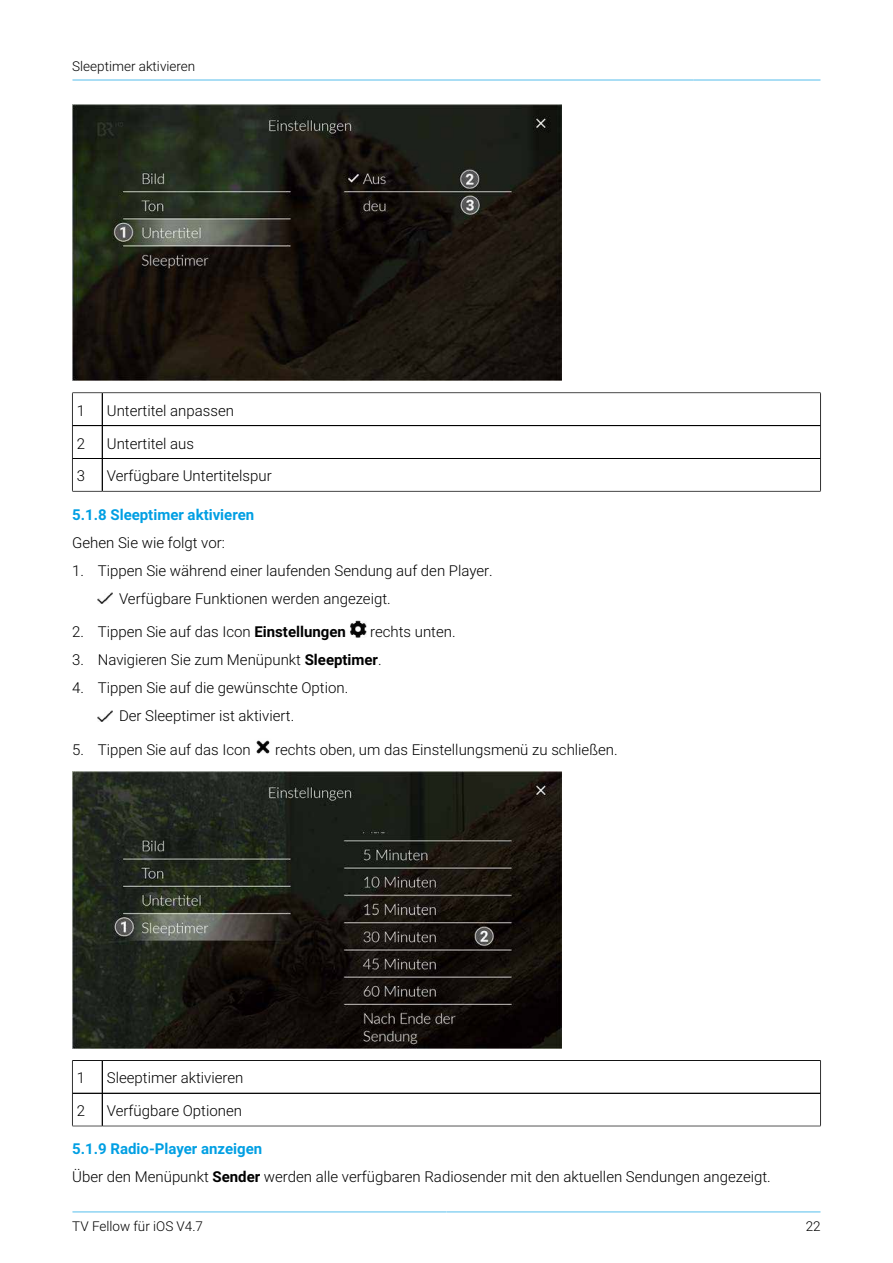
<style>
.page{position:relative;width:893px;height:1263px;background:#fff}
.page>*{position:absolute;margin:0;border:0;box-sizing:border-box;transform-origin:0 0}
.t1{font:300 15px/28px "Roboto";color:#000}
.t2{font:700 15px "Roboto";color:#009fe3}
.t3{font:300 13.5px "Roboto";color:#000}
.s1{font-weight:700}
.s2{font-weight:700;color:#009fe3}
</style>
<div class="page">
<svg style="left:72px;top:80px;width:749px;height:1px"></svg>
<img style="left:72px;top:104px;width:490px;height:276px">
<svg style="left:72px;top:392px;width:749px;height:100px"></svg>
<img style="left:98px;top:593px;width:14px;height:11px">
<img style="left:350px;top:620px;width:17px;height:17px">
<img style="left:98px;top:710px;width:14px;height:11px">
<img style="left:256px;top:740px;width:14px;height:14px">
<img style="left:72px;top:772px;width:490px;height:276px">
<svg style="left:72px;top:1060px;width:749px;height:66px"></svg>
<svg style="left:72px;top:1211px;width:749px;height:1px"></svg>
<p class="t3" style="left:72px;top:57px;width:124px">Sleeptimer aktivieren</p>
<p class="t1" style="left:77px;top:396px;width:10px">1</p>
<p class="t1" style="left:107px;top:396px;width:129px">Untertitel anpassen</p>
<p class="t1" style="left:77px;top:429px;width:10px">2</p>
<p class="t1" style="left:107px;top:429px;width:89px">Untertitel aus</p>
<p class="t1" style="left:77px;top:461px;width:10px">3</p>
<p class="t1" style="left:107px;top:461px;width:166px">Verfügbare Untertitelspur</p>
<p class="t2" style="left:72px;top:504px;width:183px">5.1.8 Sleeptimer aktivieren</p>
<p class="t1" style="left:72px;top:528px;width:154px">Gehen Sie wie folgt vor:</p>
<p class="t1" style="left:119px;top:556px;width:375px;text-indent:-47px">1. Tippen Sie während einer laufenden Sendung auf den Player.<br>Verfügbare Funktionen werden angezeigt.</p>
<p class="t1" style="left:72px;top:617px;width:275px">2. Tippen Sie auf das Icon <span class="s1">Einstellungen</span></p>
<p class="t1" style="left:370px;top:617px;width:87px">rechts unten.</p>
<p class="t1" style="left:72px;top:645px;width:311px">3. Navigieren Sie zum Menüpunkt <span class="s1">Sleeptimer</span>.</p>
<p class="t1" style="left:72px;top:673px;width:278px;text-align:center">4. Tippen Sie auf die gewünschte Option.<br>Der Sleeptimer ist aktiviert.</p>
<p class="t1" style="left:72px;top:735px;width:180px">5. Tippen Sie auf das Icon</p>
<p class="t1" style="left:275px;top:735px;width:344px">rechts oben, um das Einstellungsmenü zu schließen.</p>
<p class="t1" style="left:77px;top:1063px;width:10px">1</p>
<p class="t1" style="left:107px;top:1063px;width:138px">Sleeptimer aktivieren</p>
<p class="t1" style="left:77px;top:1096px;width:10px">2</p>
<p class="t1" style="left:107px;top:1096px;width:137px">Verfügbare Optionen</p>
<p class="t1" style="left:72px;top:1134px;width:700px"><span class="s2">5.1.9 Radio-Player anzeigen<br></span>Über den Menüpunkt <span class="s1">Sender</span> werden alle verfügbaren Radiosender mit den aktuellen Sendungen angezeigt.</p>
<p class="t3" style="left:72px;top:1217px;width:132px">TV Fellow für iOS V4.7</p>
<p class="t3" style="left:806px;top:1217px;width:16px">22</p>
</div>
